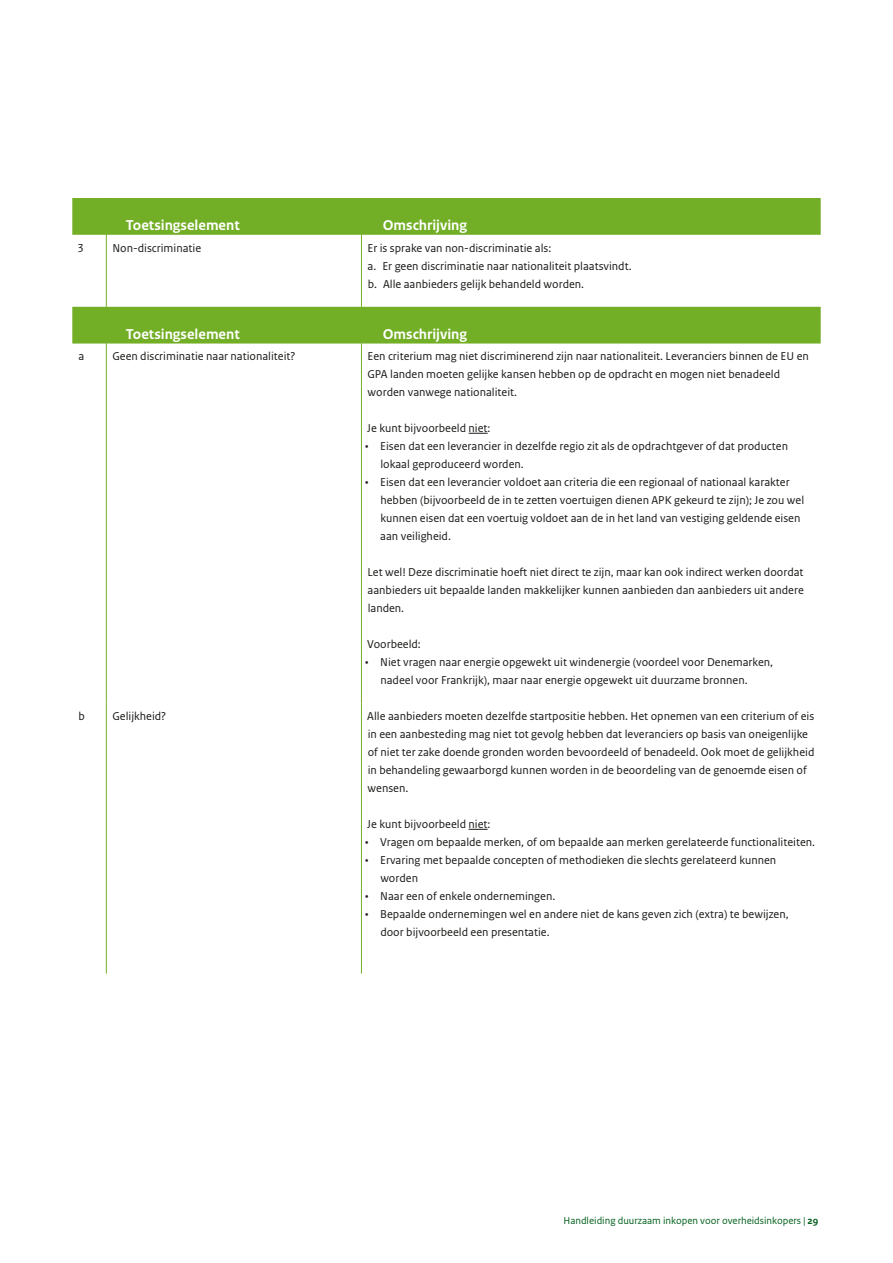
<style>
.page{position:relative;width:893px;height:1263px;background:#fff}
.page>*{position:absolute;margin:0;border:0;box-sizing:border-box;transform-origin:0 0}
.t1{font:700 15px "Rijksoverheid Sans Text";color:#fff}
.t2{font:12px/18px "Rijksoverheid Sans Text";color:#1a1a18}
.t3{font:10.5px "Rijksoverheid Sans Text";color:#03601c}
.s1{font-weight:700}
</style>
<div class="page">
<div style="left:72px;top:198px;width:749px;height:37px;background:#73af26"></div>
<hr style="left:361px;top:235px;width:1px;height:72px;background:#73af26">
<hr style="left:106px;top:198px;width:1px;height:37px;background:#73af26">
<hr style="left:106px;top:235px;width:1px;height:72px;background:#73af26">
<div style="left:72px;top:307px;width:749px;height:37px;background:#73af26"></div>
<hr style="left:361px;top:344px;width:1px;height:359px;background:#73af26">
<hr style="left:361px;top:703px;width:1px;height:270px;background:#73af26">
<hr style="left:361px;top:307px;width:1px;height:37px;background:#73af26">
<hr style="left:106px;top:344px;width:1px;height:359px;background:#73af26">
<hr style="left:106px;top:703px;width:1px;height:270px;background:#73af26">
<hr style="left:106px;top:307px;width:1px;height:37px;background:#73af26">
<svg style="left:469px;top:433px;width:19px;height:1px"></svg>
<svg style="left:469px;top:829px;width:19px;height:1px"></svg>
<p class="t1" style="left:126px;top:217px;width:115px">Toetsingselement</p>
<p class="t1" style="left:383px;top:217px;width:86px">Omschrijving</p>
<p class="t2" style="left:78px;top:239px;width:8px">3</p>
<p class="t2" style="left:112px;top:239px;width:90px">Non-discriminatie</p>
<p class="t2" style="left:367px;top:239px;width:266px">Er is sprake van non-discriminatie als:<br>a. Er geen discriminatie naar nationaliteit plaatsvindt. b. Alle aanbieders gelijk behandeld worden.</p>
<p class="t1" style="left:126px;top:326px;width:115px">Toetsingselement</p>
<p class="t1" style="left:383px;top:326px;width:86px">Omschrijving</p>
<p class="t2" style="left:78px;top:347px;width:7px">a</p>
<p class="t2" style="left:112px;top:347px;width:185px">Geen discriminatie naar nationaliteit?</p>
<p class="t2" style="left:367px;top:347px;width:443px">Een criterium mag niet discriminerend zijn naar nationaliteit. Leveranciers binnen de EU en<br>GPA landen moeten gelijke kansen hebben op de opdracht en mogen niet benadeeld worden vanwege nationaliteit.</p>
<p class="t2" style="left:367px;top:419px;width:125px">Je kunt bijvoorbeeld niet:</p>
<p class="t2" style="left:380px;top:437px;width:409px;text-indent:-15px">• Eisen dat een leverancier in dezelfde regio zit als de opdrachtgever of dat producten lokaal geproduceerd worden.</p>
<p class="t2" style="left:380px;top:473px;width:425px;text-indent:-15px">• Eisen dat een leverancier voldoet aan criteria die een regionaal of nationaal karakter hebben (bijvoorbeeld de in te zetten voertuigen dienen APK gekeurd te zijn); Je zou wel kunnen eisen dat een voertuig voldoet aan de in het land van vestiging geldende eisen aan veiligheid.</p>
<p class="t2" style="left:367px;top:563px;width:438px;text-align:justify">Let wel! Deze discriminatie hoeft niet direct te zijn, maar kan ook indirect werken doordat aanbieders uit bepaalde landen makkelijker kunnen aanbieden dan aanbieders uit andere landen.</p>
<p class="t2" style="left:367px;top:635px;width:55px">Voorbeeld:</p>
<p class="t2" style="left:380px;top:653px;width:394px;text-indent:-15px">• Niet vragen naar energie opgewekt uit windenergie (voordeel voor Denemarken, nadeel voor Frankrijk), maar naar energie opgewekt uit duurzame bronnen.</p>
<p class="t2" style="left:79px;top:707px;width:8px">b</p>
<p class="t2" style="left:112px;top:707px;width:56px">Gelijkheid?</p>
<p class="t2" style="left:367px;top:707px;width:449px">Alle aanbieders moeten dezelfde startpositie hebben. Het opnemen van een criterium of eis in een aanbesteding mag niet tot gevolg hebben dat leveranciers op basis van oneigenlijke of niet ter zake doende gronden worden bevoordeeld of benadeeld. Ook moet de gelijkheid in behandeling gewaarborgd kunnen worden in de beoordeling van de genoemde eisen of wensen.</p>
<p class="t2" style="left:367px;top:815px;width:125px">Je kunt bijvoorbeeld niet:</p>
<p class="t2" style="left:365px;top:833px;width:452px">• Vragen om bepaalde merken, of om bepaalde aan merken gerelateerde functionaliteiten.</p>
<p class="t2" style="left:380px;top:851px;width:397px;text-indent:-15px">• Ervaring met bepaalde concepten of methodieken die slechts gerelateerd kunnen worden</p>
<p class="t2" style="left:365px;top:887px;width:192px">• Naar een of enkele ondernemingen.</p>
<p class="t2" style="left:380px;top:905px;width:410px;text-indent:-15px">• Bepaalde ondernemingen wel en andere niet de kans geven zich (extra) te bewijzen, door bijvoorbeeld een presentatie.</p>
<p class="t3" style="left:563px;top:1215px;width:256px">Handleiding duurzaam inkopen voor overheidsinkopers | <span class="s1">29</span></p>
</div>
